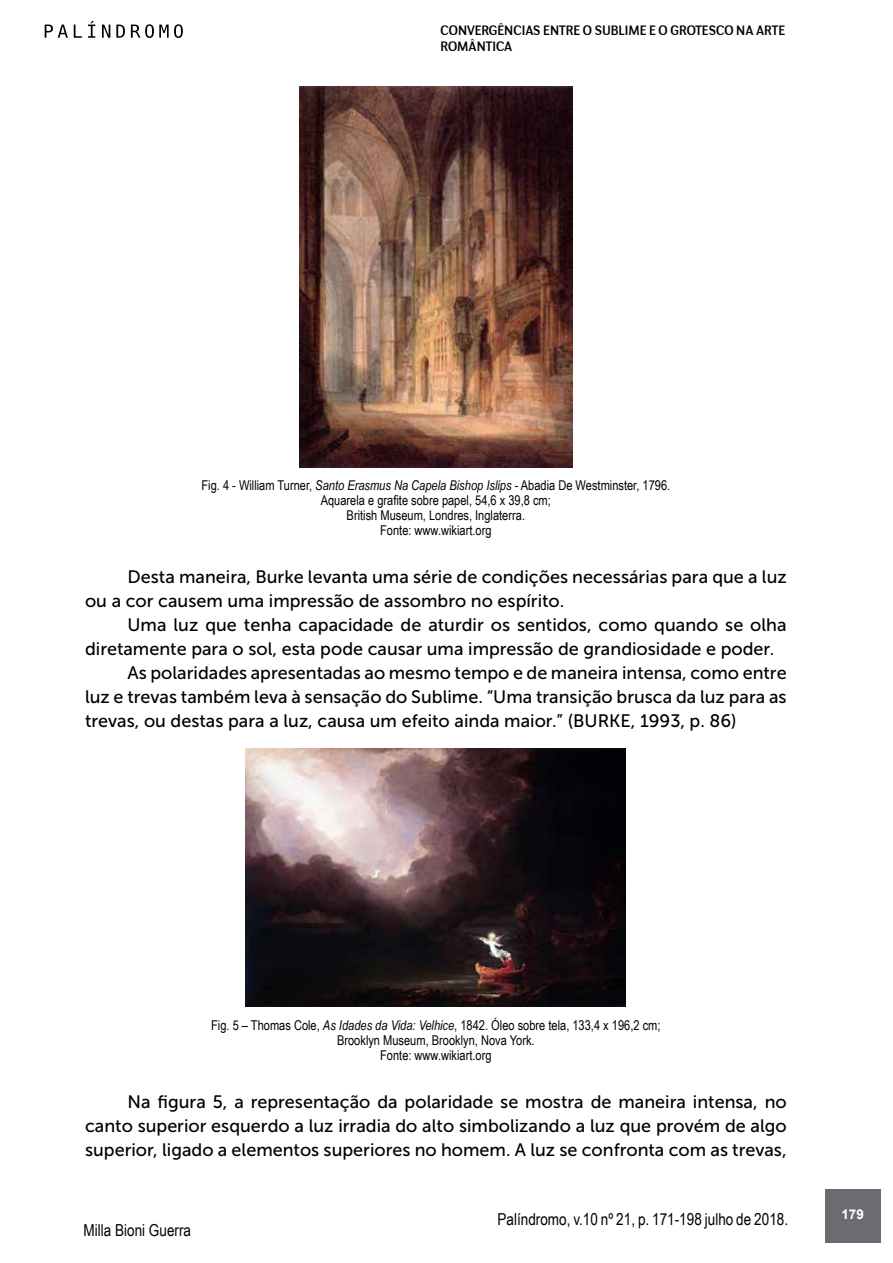
<style>
.page{position:relative;width:893px;height:1263px;background:#fff}
.page>*{position:absolute;margin:0;border:0;box-sizing:border-box;transform-origin:0 0}
.t1{font:18px/24px "Museo Sans 500";color:#000}
.t2{font:16.5px "Arial Narrow";color:#000}
.t3{font:13.5px/15px "Arial Narrow";color:#000;text-align:center}
.t4{font:13.5px/16.2px "Negotiate Free";color:#000}
.t5{font:700 13.5px "Arial";color:#fff}
.s1{font-style:italic}
</style>
<div class="page">
<div style="left:825px;top:1189px;width:55px;height:53px;background:#6b6c6f"></div>
<svg style="left:45px;top:25px;width:23px;height:13px"></svg>
<svg style="left:74px;top:25px;width:8px;height:13px"></svg>
<svg style="left:88px;top:21px;width:7px;height:17px"></svg>
<svg style="left:102px;top:25px;width:8px;height:13px"></svg>
<svg style="left:116px;top:25px;width:9px;height:13px"></svg>
<svg style="left:131px;top:24px;width:52px;height:14px"></svg>
<img style="left:299px;top:87px;width:273px;height:380px">
<img style="left:246px;top:748px;width:380px;height:258px">
<p class="t4" style="left:441px;top:22px;width:346px">CONVERGÊNCIAS ENTRE O SUBLIME E O GROTESCO NA ARTE<br>ROMÂNTICA</p>
<p class="t3" style="left:201px;top:477px;width:470px">Fig. 4 - William Turner, <span class="s1">Santo Erasmus Na Capela Bishop Islips</span> - Abadia De Westminster, 1796.<br>Aquarela e grafite sobre papel, 54,6 x 39,8 cm;<br>British Museum, Londres, Inglaterra.<br>Fonte: www.wikiart.org</p>
<p class="t1" style="left:85px;top:564px;width:703px;text-indent:43px">Desta maneira, Burke levanta uma série de condições necessárias para que a luz ou a cor causem uma impressão de assombro no espírito.</p>
<p class="t1" style="left:128px;top:612px;width:661px">Uma luz que tenha capacidade de aturdir os sentidos, como quando se olha</p>
<p class="t1" style="left:85px;top:636px;width:691px">diretamente para o sol, esta pode causar uma impressão de grandiosidade e poder.</p>
<p class="t1" style="left:128px;top:660px;width:661px">As polaridades apresentadas ao mesmo tempo e de maneira intensa, como entre</p>
<p class="t1" style="left:85px;top:684px;width:703px">luz e trevas também leva à sensação do Sublime. “Uma transição brusca da luz para as</p>
<p class="t1" style="left:85px;top:708px;width:653px">trevas, ou destas para a luz, causa um efeito ainda maior.” (BURKE, 1993, p. 86)</p>
<p class="t3" style="left:211px;top:1017px;width:451px">Fig. 5 – Thomas Cole, <span class="s1">As Idades da Vida: Velhice</span>, 1842. Óleo sobre tela, 133,4 x 196,2 cm;<br>Brooklyn Museum, Brooklyn, Nova York.<br>Fonte: www.wikiart.org</p>
<p class="t1" style="left:85px;top:1089px;width:703px;text-align:justify;text-indent:43px">Na figura 5, a representação da polaridade se mostra de maneira intensa, no canto superior esquerdo a luz irradia do alto simbolizando a luz que provém de algo superior, ligado a elementos superiores no homem. A luz se confronta com as trevas,</p>
<p class="t2" style="left:84px;top:1218px;width:109px">Milla Bioni Guerra</p>
<p class="t2" style="left:497px;top:1206px;width:292px">Palíndromo, v.10 nº 21, p. 171-198 julho de 2018.</p>
<p class="t5" style="left:841px;top:1205px;width:24px">179</p>
</div>
